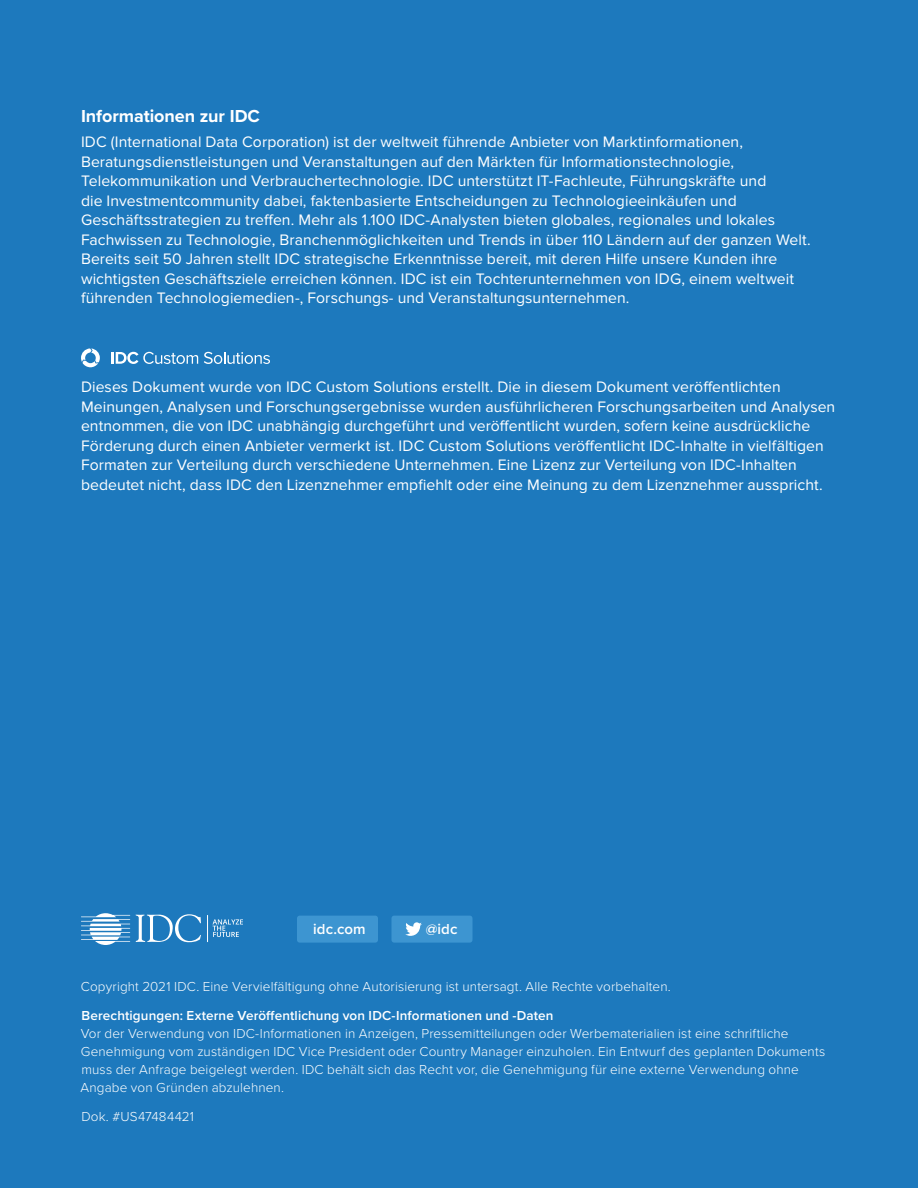
<style>
.page{position:relative;width:918px;height:1188px;background:#1d79bd}
.page>*{position:absolute;margin:0;border:0;box-sizing:border-box;transform-origin:0 0}
.t1{font:700 18px "Proxima Nova";letter-spacing:-.005em;color:#fff}
.t2{font:15.75px/19.5px "Proxima Nova";letter-spacing:.005em;color:#fff}
.t3{font:600 15px "Proxima Nova";letter-spacing:.005em;color:#fff}
.t4{font:300 13.5px/18px "Proxima Nova";letter-spacing:.01em;color:#fff}
.s1{font-weight:600}
</style>
<div class="page">
<svg style="left:81px;top:348px;width:19px;height:19px"></svg>
<svg style="left:111px;top:352px;width:87px;height:12px"></svg>
<svg style="left:204px;top:352px;width:66px;height:12px"></svg>
<svg style="left:136px;top:914px;width:65px;height:28px"></svg>
<svg style="left:81px;top:913px;width:49px;height:32px"></svg>
<svg style="left:207px;top:915px;width:36px;height:27px"></svg>
<div style="left:297px;top:916px;width:81px;height:27px;background:#3d95d1;border-radius:3px"></div>
<div style="left:391px;top:916px;width:81px;height:27px;background:#3d95d1;border-radius:3px"></div>
<svg style="left:405px;top:922px;width:17px;height:14px"></svg>
<p class="t1" style="left:81px;top:103px;width:181px">Informationen zur IDC</p>
<p class="t2" style="left:81px;top:132px;width:731px">IDC (International Data Corporation) ist der weltweit führende Anbieter von Marktinformationen, Beratungsdienstleistungen und Veranstaltungen auf den Märkten für Informationstechnologie, Telekommunikation und Verbrauchertechnologie. IDC unterstützt IT-Fachleute, Führungskräfte und<br>die Investmentcommunity dabei, faktenbasierte Entscheidungen zu Technologieeinkäufen und Geschäftsstrategien zu treffen. Mehr als 1.100 IDC-Analysten bieten globales, regionales und lokales Fachwissen zu Technologie, Branchenmöglichkeiten und Trends in über 110 Ländern auf der ganzen Welt.<br>Bereits seit 50 Jahren stellt IDC strategische Erkenntnisse bereit, mit deren Hilfe unsere Kunden ihre wichtigsten Geschäftsziele erreichen können. IDC ist ein Tochterunternehmen von IDG, einem weltweit führenden Technologiemedien-, Forschungs- und Veranstaltungsunternehmen.</p>
<p class="t2" style="left:81px;top:377px;width:756px">Dieses Dokument wurde von IDC Custom Solutions erstellt. Die in diesem Dokument veröffentlichten Meinungen, Analysen und Forschungsergebnisse wurden ausführlicheren Forschungsarbeiten und Analysen entnommen, die von IDC unabhängig durchgeführt und veröffentlicht wurden, sofern keine ausdrückliche Förderung durch einen Anbieter vermerkt ist. IDC Custom Solutions veröffentlicht IDC-Inhalte in vielfältigen Formaten zur Verteilung durch verschiedene Unternehmen. Eine Lizenz zur Verteilung von IDC-Inhalten bedeutet nicht, dass IDC den Lizenznehmer empfiehlt oder eine Meinung zu dem Lizenznehmer ausspricht.</p>
<p class="t3" style="left:313px;top:917px;width:54px">idc.com</p>
<p class="t3" style="left:426px;top:918px;width:33px">@idc</p>
<p class="t4" style="left:81px;top:977px;width:591px">Copyright 2021 IDC. Eine Vervielfältigung ohne Autorisierung ist untersagt. Alle Rechte vorbehalten.</p>
<p class="t4" style="left:80px;top:1005px;width:746px"><span class="s1">Berechtigungen: Externe Veröffentlichung von IDC-Informationen und -Daten<br></span>Vor der Verwendung von IDC-Informationen in Anzeigen, Pressemitteilungen oder Werbematerialien ist eine schriftliche Genehmigung vom zuständigen IDC Vice President oder Country Manager einzuholen. Ein Entwurf des geplanten Dokuments muss der Anfrage beigelegt werden. IDC behält sich das Recht vor, die Genehmigung für eine externe Verwendung ohne Angabe von Gründen abzulehnen.</p>
<p class="t4" style="left:81px;top:1106px;width:114px">Dok. #US47484421</p>
</div>
